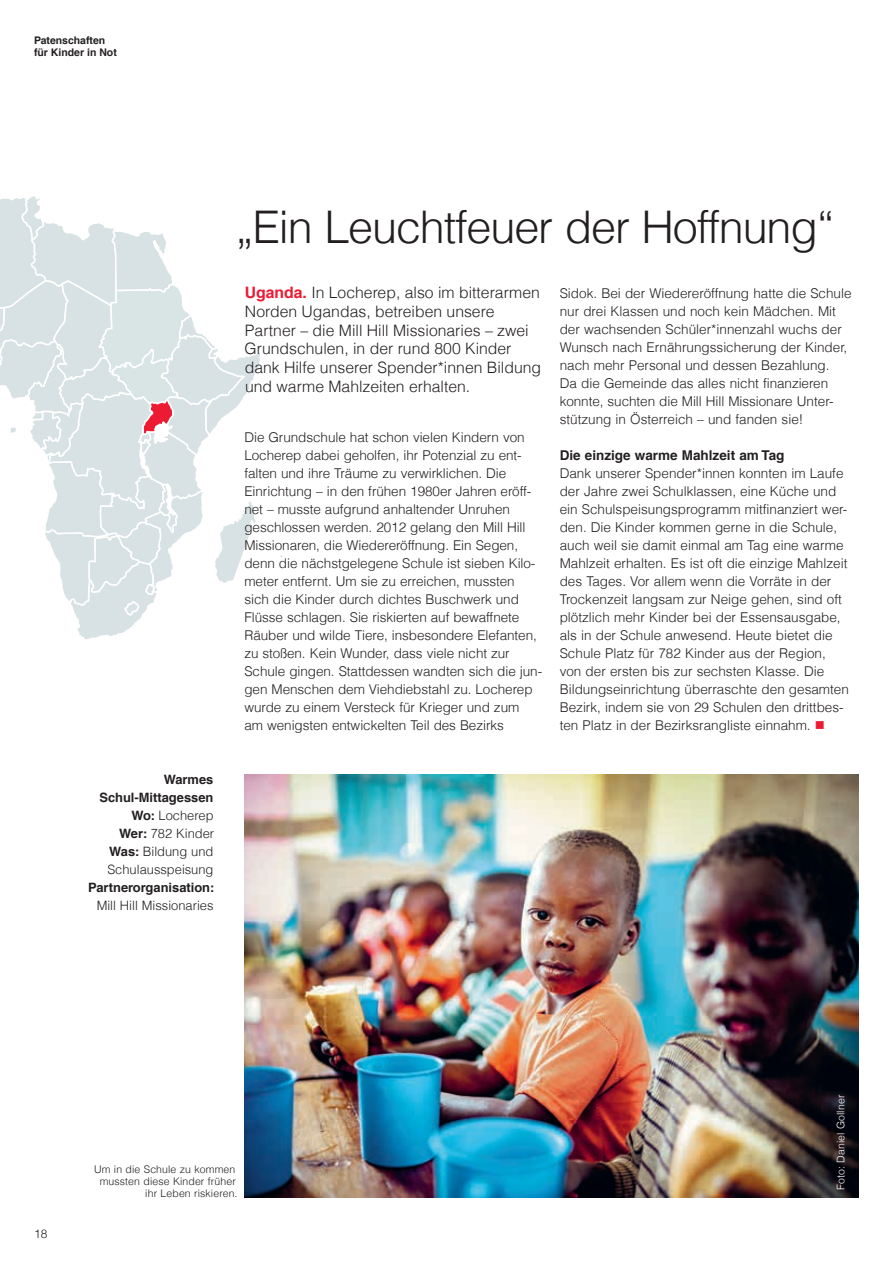
<style>
.page{position:relative;width:893px;height:1263px;background:#fff}
.page>*{position:absolute;margin:0;border:0;box-sizing:border-box;transform-origin:0 0}
.t1{font:300 45px "Helvetica LT Com";letter-spacing:-.025em;color:#231f20}
.t2{font:300 15.75px/18.8px "Helvetica LT Com";color:#231f20}
.t3{font:300 13.5px/18px "Helvetica LT Com";color:#231f20}
.t4{font:700 13.5px "Helvetica LT Com";color:#231f20}
.t5{font:300 12.9px/18px "Helvetica LT Com";color:#231f20;text-align:right}
.t6{font:700 12.9px "Helvetica LT Com";color:#231f20}
.t7{font:300 12px "Helvetica LT Com";color:#231f20}
.t8{font:300 10.5px/12px "Helvetica LT Com";letter-spacing:.01em;color:#231f20;text-align:right}
.t9{font:700 10.5px/12px "Helvetica LT Com";color:#231f20}
.t10{font:300 10.5px "Helvetica LT Com";letter-spacing:.01em;color:#fff}
.s1{font-weight:700}
.s2{font-weight:700;color:#ed1a33}
.s3{color:#ed1a33}
</style>
<div class="page">
<svg style="left:0;top:196px;width:260px;height:444px"></svg>
<img style="left:244px;top:774px;width:614px;height:424px">
<p class="t9" style="left:34px;top:34px;width:84px">Patenschaften für Kinder in Not</p>
<p class="t5" style="left:100px;top:770px;width:116px"><span class="s1">Warmes<br>Schul-Mittagessen<br>Wo:</span> Locherep<br><span class="s1">Wer:</span> 782 Kinder<br><span class="s1">Was:</span> Bildung und<br>Schulausspeisung</p>
<p class="t6" style="left:88px;top:879px;width:128px">Partnerorganisation:</p>
<p class="t5" style="left:97px;top:896px;width:118px">Mill Hill Missionaries</p>
<h1 class="t1" style="left:236px;top:199px;width:600px">„Ein Leuchtfeuer der Hoffnung“</h1>
<p class="t2" style="left:245px;top:283px;width:298px"><span class="s2">Uganda.</span> In Locherep, also im bitterarmen Norden Ugandas, betreiben unsere Partner – die Mill Hill Missionaries – zwei Grundschulen, in der rund 800 Kinder dank Hilfe unserer Spender*innen Bildung und warme Mahlzeiten erhalten.</p>
<p class="t3" style="left:244px;top:428px;width:299px">Die Grundschule hat schon vielen Kindern von Locherep dabei geholfen, ihr Potenzial zu ent&shy;falten und ihre Träume zu verwirklichen. Die Einrichtung – in den frühen 1980er Jahren eröff&shy;net – musste aufgrund anhaltender Unruhen geschlossen werden. 2012 gelang den Mill Hill Missionaren, die Wiedereröffnung. Ein Segen, denn die nächstgelegene Schule ist sieben Kilo&shy;meter entfernt. Um sie zu erreichen, mussten sich die Kinder durch dichtes Buschwerk und Flüsse schlagen. Sie riskierten auf bewaffnete Räuber und wilde Tiere, insbesondere Elefanten, zu stoßen. Kein Wunder, dass viele nicht zur Schule gingen. Stattdessen wandten sich die jun&shy;gen Menschen dem Viehdiebstahl zu. Locherep wurde zu einem Versteck für Krieger und zum<br>am wenigsten entwickelten Teil des Bezirks</p>
<p class="t3" style="left:560px;top:284px;width:293px">Sidok. Bei der Wiedereröffnung hatte die Schule nur drei Klassen und noch kein Mädchen. Mit der wachsenden Schüler*innenzahl wuchs der Wunsch nach Ernährungssicherung der Kinder, nach mehr Personal und dessen Bezahlung.<br>Da die Gemeinde das alles nicht finanzieren konnte, suchten die Mill Hill Missionare Unter&shy;stützung in Österreich – und fanden sie!</p>
<p class="t4" style="left:560px;top:447px;width:226px">Die einzige warme Mahlzeit am Tag</p>
<p class="t3" style="left:560px;top:464px;width:291px">Dank unserer Spender*innen konnten im Laufe der Jahre zwei Schulklassen, eine Küche und ein Schulspeisungsprogramm mitfinanziert wer&shy;den. Die Kinder kommen gerne in die Schule, auch weil sie damit einmal am Tag eine warme Mahlzeit erhalten. Es ist oft die einzige Mahlzeit des Tages. Vor allem wenn die Vorräte in der Trockenzeit langsam zur Neige gehen, sind oft plötzlich mehr Kinder bei der Essensausgabe, als in der Schule anwesend. Heute bietet die Schule Platz für 782 Kinder aus der Region, von der ersten bis zur sechsten Klasse. Die Bildungseinrichtung überraschte den gesamten Bezirk, indem sie von 29 Schulen den drittbes&shy;ten Platz in der Bezirksrangliste einnahm. <span class="s3">■</span></p>
<p class="t7" style="left:34px;top:1226px;width:15px">18</p>
<p class="t8" style="left:94px;top:1163px;width:145px">Um in die Schule zu kommen mussten diese Kinder früher ihr Leben riskieren.</p>
<p class="t10" style="left:834px;top:1190px;width:97px;rotate:-90deg">Foto: Daniel Gollner</p>
</div>
